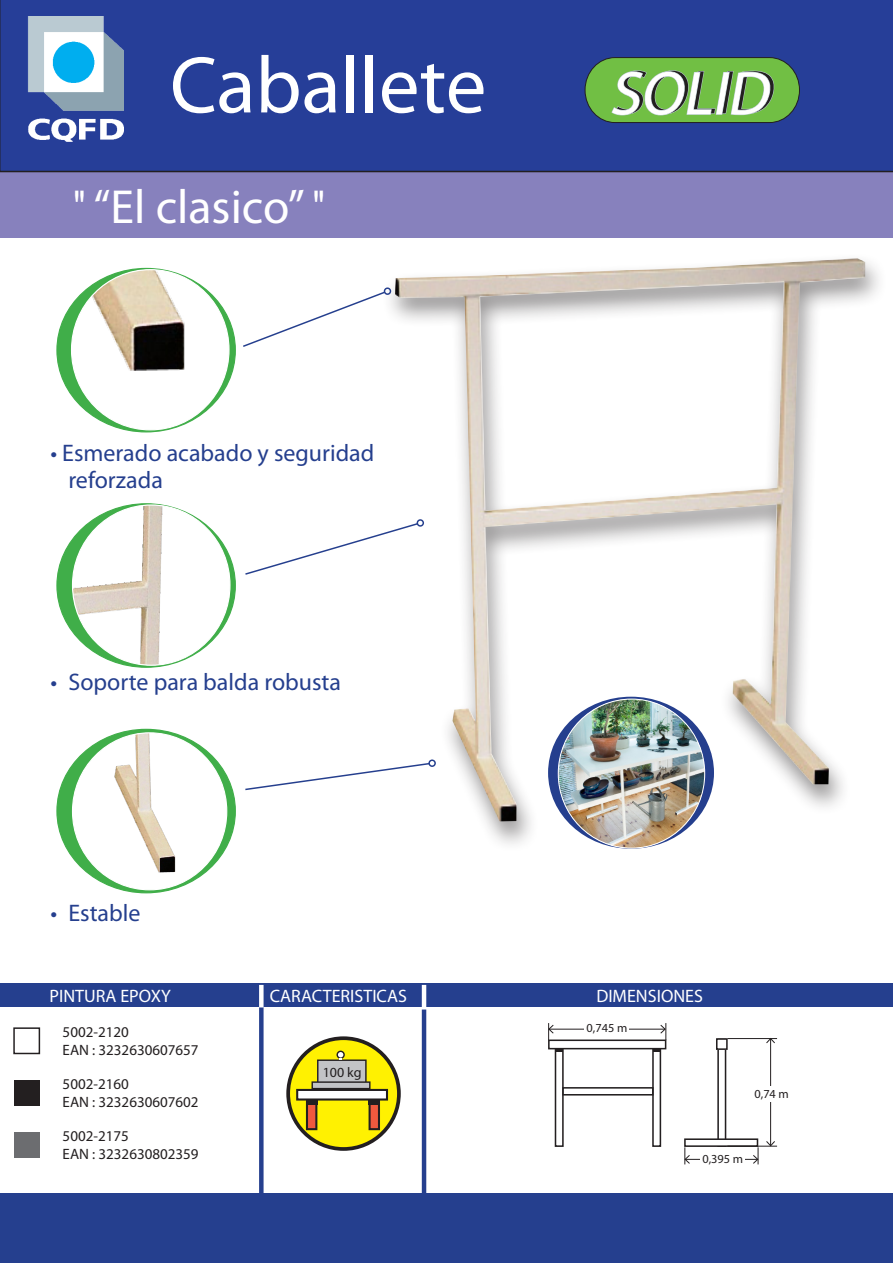
<style>
.page{position:relative;width:893px;height:1263px;background:#fff}
.page>*{position:absolute;margin:0;border:0;box-sizing:border-box;transform-origin:0 0}
.t1{font:81px "Myriad Pro";color:#fff}
.t2{font:italic 62.1px "Myriad Pro";color:#fff}
.t3{font:48px "Myriad Pro";color:#fff}
.t4{font:24px/27px "Myriad Pro";color:#253f8e}
.t5{font:18px "Myriad Pro";color:#fff}
.t6{font:15px "Myriad Pro";color:#231f20}
.t7{font:13.95px "Myriad Pro";color:#231f20}
.t8{font:12.3px "Myriad Pro";color:#231f20}
.s1{font-family:"Arial Narrow";font-size:45px}
</style>
<div class="page">
<div style="left:0;top:172px;width:893px;height:65px;background:#8781bd"></div>
<div style="left:0;top:0;width:893px;height:172px;background:#263e98"></div>
<div style="left:585px;top:58px;width:214px;height:65px;background:#71bf44;border-radius:31px"></div>
<div style="left:585px;top:57px;width:215px;height:66px;border:1px solid #231f20;border-radius:31px"></div>
<svg style="left:611px;top:70px;width:164px;height:46px"></svg>
<img style="left:395px;top:258px;width:470px;height:563px">
<svg style="left:245px;top:762px;width:186px;height:29px"></svg>
<div style="left:428px;top:759px;width:8px;height:8px;border:1px solid #253f8e;border-radius:50%"></div>
<svg style="left:243px;top:290px;width:143px;height:57px"></svg>
<div style="left:384px;top:287px;width:7px;height:8px;border:1px solid #253f8e;border-radius:50%"></div>
<svg style="left:245px;top:522px;width:174px;height:54px"></svg>
<div style="left:417px;top:519px;width:7px;height:8px;border:1px solid #253f8e;border-radius:50%"></div>
<div style="left:548px;top:697px;width:166px;height:152px;background:#253f8e;border-radius:50%"></div>
<img style="left:558px;top:699px;width:147px;height:149px">
<div style="left:13px;top:1027px;width:27px;height:27px;border:1px solid #231f20"></div>
<div style="left:288px;top:1038px;width:111px;height:111px;background:#fff101;border-radius:50%"></div>
<div style="left:286px;top:1036px;width:115px;height:115px;border:4px solid #231f20;border-radius:50%"></div>
<div style="left:318px;top:1060px;width:48px;height:23px;background:#c2c3c6"></div>
<div style="left:317px;top:1059px;width:50px;height:25px;border:1px solid #231f20"></div>
<svg style="left:337px;top:1051px;width:7px;height:7px"></svg>
<div style="left:336px;top:1050px;width:9px;height:9px;border:1px solid #231f20;border-radius:50%"></div>
<div style="left:312px;top:1082px;width:58px;height:6px;background:#c2c3c6"></div>
<div style="left:311px;top:1081px;width:60px;height:8px;border:1px solid #231f20"></div>
<div style="left:297px;top:1090px;width:90px;height:9px;background:#fff"></div>
<div style="left:296px;top:1089px;width:92px;height:11px;border:2px solid #231f20"></div>
<div style="left:307px;top:1101px;width:9px;height:28px;background:#f0593e"></div>
<div style="left:306px;top:1100px;width:11px;height:30px;border:2px solid #231f20"></div>
<div style="left:306px;top:1099px;width:12px;height:5px;background:#231f20"></div>
<div style="left:370px;top:1101px;width:9px;height:28px;background:#f0593e"></div>
<div style="left:369px;top:1100px;width:11px;height:30px;border:2px solid #231f20"></div>
<div style="left:369px;top:1099px;width:11px;height:5px;background:#231f20"></div>
<div style="left:717px;top:1038px;width:9px;height:109px;border:2px solid #231f20"></div>
<div style="left:685px;top:1139px;width:72px;height:7px;background:#fff"></div>
<div style="left:684px;top:1138px;width:74px;height:9px;border:2px solid #231f20"></div>
<div style="left:717px;top:1039px;width:10px;height:10px;background:#fff"></div>
<div style="left:716px;top:1038px;width:12px;height:12px;border:2px solid #231f20"></div>
<div style="left:548px;top:1039px;width:118px;height:10px;border:2px solid #231f20"></div>
<div style="left:555px;top:1048px;width:9px;height:99px;border:2px solid #231f20"></div>
<div style="left:652px;top:1048px;width:9px;height:99px;border:2px solid #231f20"></div>
<div style="left:562px;top:1087px;width:92px;height:8px;border:2px solid #231f20"></div>
<svg style="left:555px;top:1049px;width:8px;height:3px"></svg>
<svg style="left:653px;top:1049px;width:8px;height:3px"></svg>
<hr style="left:549px;top:1029px;width:116px;height:1px;background:#231f20">
<svg style="left:548px;top:1023px;width:6px;height:17px"></svg>
<svg style="left:660px;top:1023px;width:7px;height:17px"></svg>
<div style="left:584px;top:1020px;width:45px;height:15px;background:#fff"></div>
<hr style="left:685px;top:1159px;width:73px;height:1px;background:#231f20">
<svg style="left:685px;top:1147px;width:5px;height:17px"></svg>
<svg style="left:753px;top:1147px;width:6px;height:17px"></svg>
<div style="left:700px;top:1150px;width:45px;height:15px;background:#fff"></div>
<hr style="left:727px;top:1038px;width:50px;height:1px;background:#231f20">
<hr style="left:727px;top:1146px;width:50px;height:1px;background:#231f20">
<hr style="left:770px;top:1038px;width:1px;height:108px;background:#231f20">
<svg style="left:766px;top:1038px;width:9px;height:5px"></svg>
<svg style="left:766px;top:1141px;width:9px;height:5px"></svg>
<div style="left:749px;top:1086px;width:45px;height:15px;background:#fff"></div>
<div style="left:14px;top:1132px;width:25px;height:25px;background:#6c6d70"></div>
<div style="left:14px;top:1080px;width:25px;height:25px;background:#231f20"></div>
<div style="left:0;top:1194px;width:893px;height:69px;background:#253f8e"></div>
<div style="left:57px;top:268px;width:178px;height:164px;background:#40ae49;border-radius:50%"></div>
<div style="left:57px;top:504px;width:178px;height:163px;background:#40ae49;border-radius:50%"></div>
<div style="left:57px;top:729px;width:178px;height:164px;background:#40ae49;border-radius:50%"></div>
<img style="left:72px;top:733px;width:155px;height:157px">
<img style="left:73px;top:505px;width:157px;height:160px">
<img style="left:72px;top:270px;width:157px;height:160px">
<div style="left:259px;top:1007px;width:5px;height:190px;background:#253f8e"></div>
<hr style="left:422px;top:1009px;width:4px;height:189px;background:#253f8e">
<div style="left:0;top:983px;width:893px;height:23px;background:#253f8e"></div>
<div style="left:259px;top:985px;width:5px;height:22px;background:#fff"></div>
<hr style="left:422px;top:985px;width:4px;height:22px;background:#fff">
<hr style="left:811px;top:603px;width:4px;height:22px;background:#fff">
<img style="left:26px;top:16px;width:97px;height:131px">
<p class="t1" style="left:170px;top:35px;width:318px">Caballete</p>
<p class="t3" style="left:74px;top:178px;width:252px"><span class="s1">"</span> “El clasico” <span class="s1">"</span></p>
<p class="t4" style="left:68px;top:439px;width:307px;text-indent:-18px">• Esmerado acabado y seguridad reforzada</p>
<p class="t4" style="left:50px;top:668px;width:292px">• Soporte para balda robusta</p>
<p class="t4" style="left:50px;top:899px;width:92px">• Estable</p>
<p class="t2" style="left:609px;top:55px;width:173px">SOLID</p>
<p class="t5" style="left:50px;top:984px;width:123px">PINTURA EPOXY</p>
<p class="t5" style="left:270px;top:984px;width:139px">CARACTERISTICAS</p>
<p class="t5" style="left:596px;top:984px;width:108px">DIMENSIONES</p>
<p class="t6" style="left:63px;top:1023px;width:68px">5002-2120</p>
<p class="t6" style="left:63px;top:1041px;width:137px">EAN : 3232630607657</p>
<p class="t6" style="left:63px;top:1075px;width:68px">5002-2160</p>
<p class="t6" style="left:63px;top:1093px;width:137px">EAN : 3232630607602</p>
<p class="t6" style="left:63px;top:1127px;width:68px">5002-2175</p>
<p class="t6" style="left:63px;top:1145px;width:137px">EAN : 3232630802359</p>
<p class="t7" style="left:323px;top:1064px;width:40px">100 kg</p>
<p class="t8" style="left:587px;top:1020px;width:42px">0,745 m</p>
<p class="t8" style="left:754px;top:1087px;width:36px">0,74 m</p>
<p class="t8" style="left:702px;top:1151px;width:42px">0,395 m</p>
</div>
